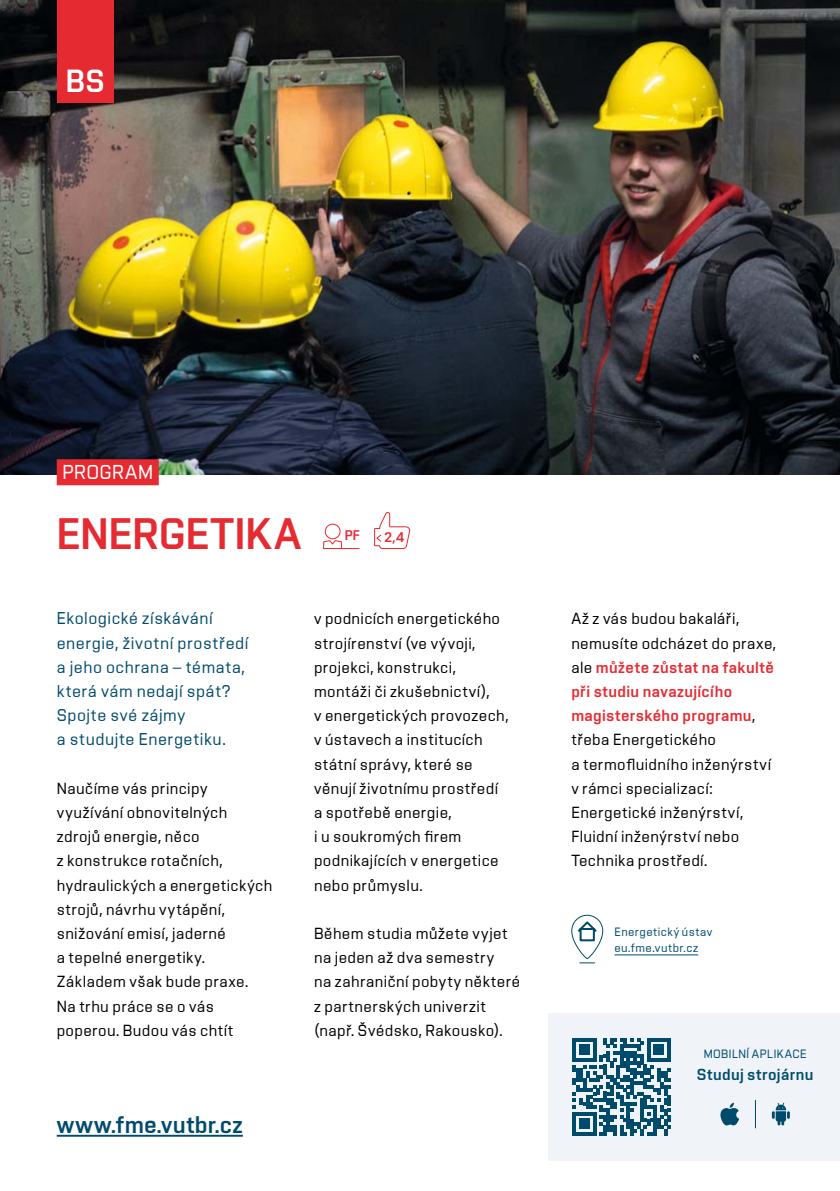
<style>
.page{position:relative;width:840px;height:1191px;background:#fff}
.page>*{position:absolute;margin:0;border:0;box-sizing:border-box;transform-origin:0 0}
.t1{font:44px "Vafle VUT";letter-spacing:.01em;color:#e62a32}
.t2{font:32px "Vafle VUT";color:#fff}
.t3{font:24px "Vafle VUT";letter-spacing:.02em;color:#004b6c}
.t4{font:20px "Vafle Light VUT";letter-spacing:.025em;color:#fff}
.t5{font:17px/24.2px "Vafle Light VUT";letter-spacing:.03em;color:#004b6c}
.t6{font:16px/24.2px "Vafle Light VUT";letter-spacing:.025em;color:#000}
.t7{font:16px/24.2px "Vafle VUT";letter-spacing:.025em;color:#e62a32}
.t8{font:16px "Vafle VUT";letter-spacing:.025em;color:#004b6c}
.t9{font:14px "Vafle VUT";color:#e62a32}
.t10{font:12px/16px "Vafle Light VUT";letter-spacing:.04em;color:#004b6c}
.s1{font-family:"Vafle Light VUT";color:#000}
</style>
<div class="page">
<img style="left:0;top:0;width:839px;height:474px">
<div style="left:57px;top:459px;width:102px;height:26px;background:#e62a32"></div>
<div style="left:325px;top:524px;width:15px;height:15px;border:1px solid #e62a32;border-radius:50%"></div>
<hr style="left:323px;top:548px;width:36px;height:1px;background:#e62a32">
<svg style="left:323px;top:540px;width:19px;height:9px"></svg>
<svg style="left:374px;top:512px;width:36px;height:37px"></svg>
<svg style="left:571px;top:914px;width:32px;height:49px"></svg>
<hr style="left:614px;top:954px;width:84px;height:1px;background:#004b6c">
<div style="left:57px;top:0;width:56px;height:102px;background:#e62a32"></div>
<div style="left:548px;top:1013px;width:291px;height:147px;background:#f0f4f8"></div>
<svg style="left:720px;top:1102px;width:18px;height:23px"></svg>
<svg style="left:771px;top:1102px;width:18px;height:23px"></svg>
<svg style="left:572px;top:1038px;width:98px;height:97px"></svg>
<hr style="left:57px;top:1134px;width:186px;height:2px;background:#004b6c">
<h2 class="t2" style="left:66px;top:62px;width:40px">BS</h2>
<p class="t4" style="left:62px;top:460px;width:92px">PROGRAM</p>
<h1 class="t1" style="left:57px;top:508px;width:246px">ENERGETIKA</h1>
<p class="t9" style="left:345px;top:526px;width:16px">PF</p>
<p class="t9" style="left:384px;top:529px;width:22px">2,4</p>
<p class="t5" style="left:57px;top:606px;width:193px">Ekologické získávání energie, životní prostředí a jeho ochrana – témata, která vám nedají spát?<br>Spojte své zájmy<br>a studujte Energetiku.</p>
<p class="t6" style="left:57px;top:776px;width:217px">Naučíme vás principy využívání obnovitelných zdrojů energie, něco<br>z konstrukce rotačních, hydraulických a energetických strojů, návrhu vytápění, snižování emisí, jaderné<br>a tepelné energetiky.<br>Základem však bude praxe.<br>Na trhu práce se o vás poperou. Budou vás chtít</p>
<h3 class="t3" style="left:57px;top:1110px;width:187px">www.fme.vutbr.cz</h3>
<p class="t6" style="left:314px;top:606px;width:196px">v podnicích energetického strojírenství (ve vývoji, projekci, konstrukci, montáži či zkušebnictví),<br>v energetických provozech, v ústavech a institucích státní správy, které se věnují životnímu prostředí a spotřebě energie,<br>i u soukromých firem podnikajících v energetice nebo průmyslu.</p>
<p class="t6" style="left:314px;top:921px;width:208px">Během studia můžete vyjet na jeden až dva semestry<br>na zahraniční pobyty některé z partnerských univerzit (např. Švédsko, Rakousko).</p>
<p class="t6" style="left:571px;top:606px;width:206px">Až z vás budou bakaláři, nemusíte odcházet do praxe,</p>
<p class="t7" style="left:571px;top:655px;width:204px"><span class="s1">ale</span> můžete zůstat na fakultě při studiu navazujícího magisterského programu<span class="s1">,</span></p>
<p class="t6" style="left:571px;top:727px;width:201px">třeba Energetického<br>a termofluidního inženýrství v rámci specializací:<br>Energetické inženýrství,<br>Fluidní inženýrství nebo<br>Technika prostředí.</p>
<p class="t10" style="left:614px;top:923px;width:99px">Energetický ústav eu.fme.vutbr.cz</p>
<p class="t10" style="left:703px;top:1045px;width:104px">MOBILNÍ APLIKACE</p>
<p class="t8" style="left:696px;top:1064px;width:118px">Studuj strojárnu</p>
</div>
